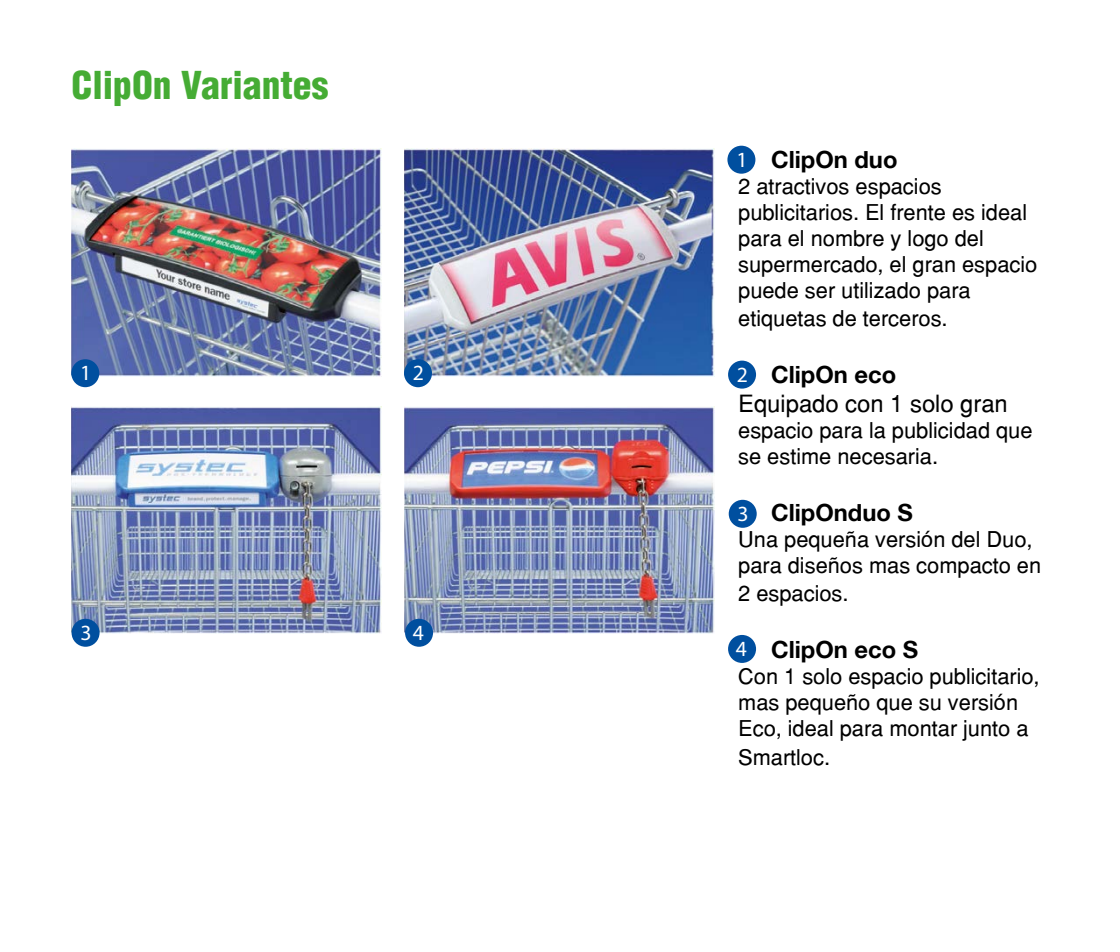
<style>
.page{position:relative;width:1120px;height:952px;background:#fff}
.page>*{position:absolute;margin:0;border:0;box-sizing:border-box;transform-origin:0 0}
.t1{font:900 condensed 37.54px "Helvetica";color:#45ac34}
.t2{font:700 23.71px "Helvetica 75";color:#000}
.t3{font:23.71px "Helvetica";color:#000}
.t4{font:21.7px/26.1px "Helvetica";color:#000}
.t5{font:21.7px "Myriad Pro";color:#fff}
</style>
<div class="page">
<img style="left:405px;top:148px;width:310px;height:228px">
<img style="left:71px;top:406px;width:310px;height:228px">
<img style="left:405px;top:406px;width:310px;height:228px">
<img style="left:72px;top:148px;width:310px;height:228px">
<div style="left:71px;top:359px;width:28px;height:28px;background:#004f9f;border-radius:50%"></div>
<div style="left:727px;top:146px;width:28px;height:28px;background:#004f9f;border-radius:50%"></div>
<div style="left:404px;top:359px;width:28px;height:28px;background:#004f9f;border-radius:50%"></div>
<div style="left:728px;top:361px;width:28px;height:28px;background:#004f9f;border-radius:50%"></div>
<div style="left:72px;top:619px;width:28px;height:28px;background:#004f9f;border-radius:50%"></div>
<div style="left:729px;top:500px;width:28px;height:28px;background:#004f9f;border-radius:50%"></div>
<div style="left:405px;top:619px;width:28px;height:28px;background:#004f9f;border-radius:50%"></div>
<div style="left:728px;top:635px;width:28px;height:28px;background:#004f9f;border-radius:50%"></div>
<h1 class="t1" style="left:72px;top:62px;width:258px">ClipOn Variantes</h1>
<p class="t5" style="left:80px;top:360px;width:13px">1</p>
<p class="t5" style="left:80px;top:619px;width:13px">3</p>
<p class="t2" style="left:771px;top:145px;width:128px">ClipOn duo</p>
<p class="t4" style="left:738px;top:173px;width:301px">2 atractivos espacios publicitarios. El frente es ideal para el nombre y logo del supermercado, el gran espacio puede ser utilizado para</p>
<p class="t4" style="left:738px;top:305px;width:211px">etiquetas de terceros.</p>
<p class="t2" style="left:771px;top:360px;width:127px">ClipOn eco</p>
<p class="t3" style="left:738px;top:389px;width:271px">Equipado con 1 solo gran</p>
<p class="t4" style="left:738px;top:417px;width:296px">espacio para la publicidad que se estime necesaria.</p>
<p class="t2" style="left:771px;top:498px;width:143px">ClipOnduo S</p>
<p class="t4" style="left:738px;top:526px;width:305px">Una pequeña versión del Duo, para diseños mas compacto en</p>
<p class="t4" style="left:738px;top:580px;width:112px">2 espacios.</p>
<p class="t2" style="left:771px;top:635px;width:149px">ClipOn eco S</p>
<p class="t4" style="left:738px;top:663px;width:303px">Con 1 solo espacio publicitario, mas pequeño que su versión<br>Eco, ideal para montar junto a</p>
<p class="t4" style="left:738px;top:744px;width:93px">Smartloc.</p>
<p class="t5" style="left:736px;top:146px;width:13px">1</p>
<p class="t5" style="left:413px;top:360px;width:13px">2</p>
<p class="t5" style="left:737px;top:361px;width:13px">2</p>
<p class="t5" style="left:738px;top:500px;width:13px">3</p>
<p class="t5" style="left:413px;top:619px;width:13px">4</p>
<p class="t5" style="left:736px;top:635px;width:13px">4</p>
</div>
